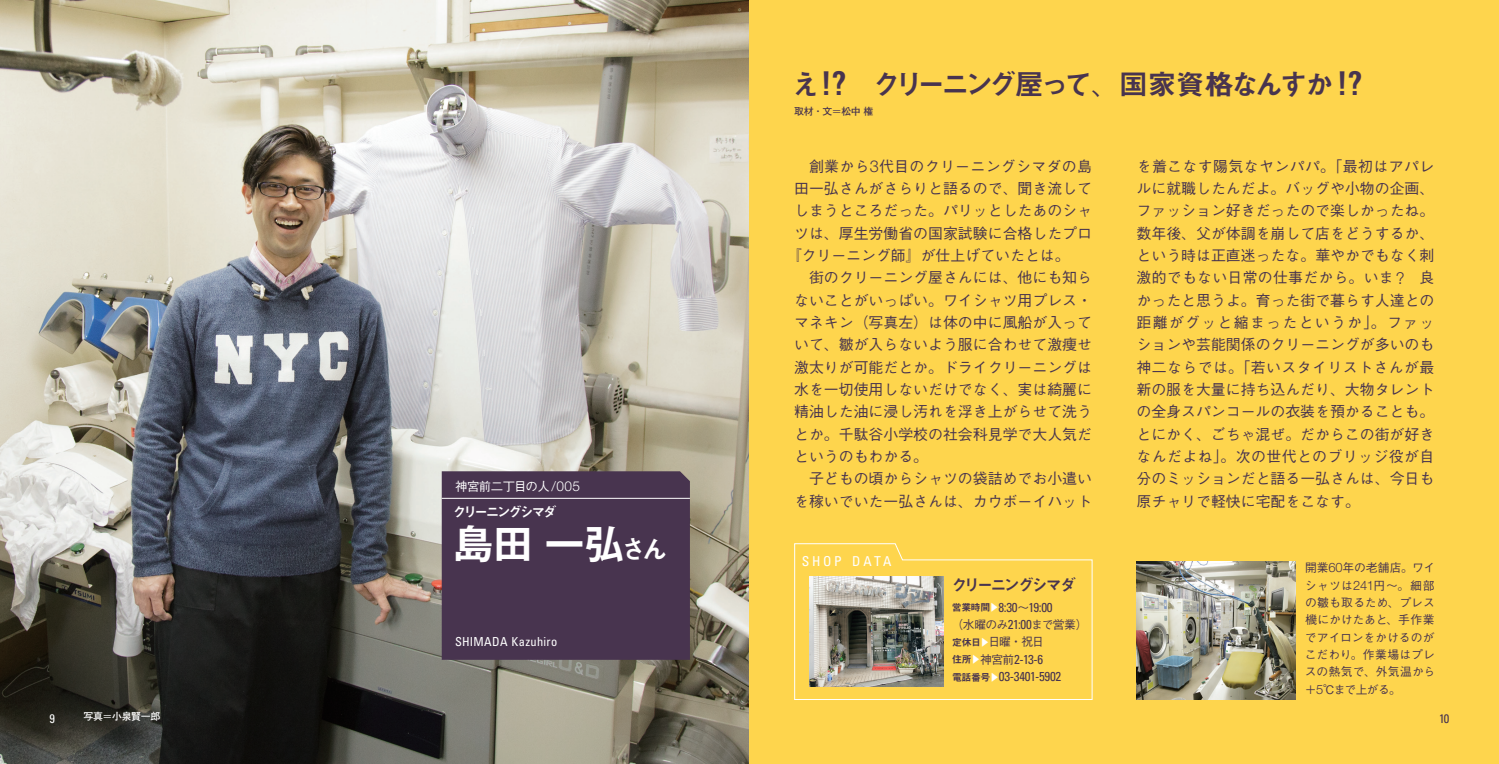
<style>
.page{position:relative;width:1499px;height:764px;background:#fff}
.page>*{position:absolute;margin:0;border:0;box-sizing:border-box;transform-origin:0 0}
.t1{font:700 39.73px "Gothic MB101 Pro De";color:#fff}
.t2{font:28.53px "Midashi Go Pro MB31";letter-spacing:-.13em;color:#48344f}
.t3{font:16.1px "Midashi Go Pro MB31";letter-spacing:-.15em;color:#48344f}
.t4{font:500 14.88px/22.4px "Gothic BBB Pro";color:#48344f;text-align:justify}
.t5{font:500 14.88px "Gothic BBB Pro";letter-spacing:.025em;color:#48344f}
.t6{font:13.65px "Midashi Go Pro MB31";letter-spacing:-.17em;color:#fff}
.t7{font:condensed 13.65px "Univers";letter-spacing:.195em;color:#fff}
.t8{font:condensed 12.95px/17.3px "Univers";letter-spacing:-.02em;color:#48344f}
.t9{font:condensed 12.42px "Univers";letter-spacing:.025em;color:#fff}
.t10{font:500 12.42px "Gothic BBB Pro";letter-spacing:-.05em;color:#fff}
.t11{font:condensed 12.42px "Univers";color:#48344f}
.t12{font:500 11.72px/17.3px "Gothic BBB Pro";letter-spacing:-.005em;color:#48344f;text-align:justify}
.t13{font:500 11.72px/17.3px "Gothic BBB Pro";letter-spacing:-.055em;color:#48344f}
.t14{font:700 9.97px "Futo Go B101 Pro";color:#48344f}
.t15{font:700 9.97px "Futo Go B101 Pro";letter-spacing:-.03em;color:#fff}
.s1{font-family:"Helvetica Neue LT Pro";font-weight:300;font-size:13.65px}
.s2{font-family:"Midashi Go Pro MB31";font-weight:400;font-size:26.07px}
.s3{font-family:"Univers";font-weight:700;font-stretch:condensed;font-size:32.73px}
.s4{font-family:"Gothic BBB Pro";font-weight:500}
.s5{font-family:"Helvetica Neue LT Pro";font-weight:300;font-size:16.45px}
.s6{font-family:"Midashi Go Pro MB31";font-stretch:normal;font-size:9.97px}
.s7{font-family:"Midashi Go Pro MB31";font-stretch:normal;font-size:9.97px;color:#fff}
.s8{font-family:"Gothic BBB Pro";font-weight:500;font-stretch:normal;font-size:11.72px}
.s9{font-family:"Univers";font-weight:400;font-stretch:condensed;font-size:12.95px}
.s10{font-family:"Midashi Go Pro MB31";font-weight:400;font-size:9.97px}
.s11{font-family:"Midashi Go Pro MB31";font-weight:400;font-size:9.97px;color:#fff}
.s12{font-family:"Helvetica Neue LT Pro";font-weight:300;font-size:12.95px}
</style>
<div class="page">
<img style="left:0;top:0;width:749px;height:764px">
<div style="left:749px;top:0;width:749px;height:764px;background:#fed54d"></div>
<svg style="left:794px;top:543px;width:298px;height:157px"></svg>
<img style="left:809px;top:577px;width:134px;height:109px">
<div style="left:441px;top:471px;width:249px;height:189px;background:#48344f"></div>
<hr style="left:441px;top:498px;width:249px;height:1px;background:#fff">
<img style="left:1136px;top:562px;width:159px;height:137px">
<p class="t10" style="left:455px;top:476px;width:126px">神宮前二丁目の人 <span class="s1">/005</span></p>
<p class="t6" style="left:453px;top:501px;width:105px">クリーニングシマダ</p>
<h1 class="t1" style="left:453px;top:511px;width:216px">島田一弘<span class="s2">さん</span></h1>
<p class="t9" style="left:455px;top:633px;width:104px">SHIMADA Kazuhiro</p>
<h2 class="t2" style="left:791px;top:61px;width:572px">え<span class="s3">!?</span> クリーニング屋って<span class="s4">、</span>国家資格なんすか <span class="s3">!?</span></h2>
<p class="t14" style="left:794px;top:104px;width:81px">取材<span class="s4">・</span>文<span class="s4">＝</span>松中権</p>
<p class="t5" style="left:809px;top:154px;width:284px">創業から<span class="s5">3</span>代目のクリーニングシマダの島</p>
<p class="t4" style="left:794px;top:176px;width:299px">田一弘さんがさらりと語るので、聞き流して</p>
<p class="t4" style="left:794px;top:198px;width:299px">しまうところだった。パリッとしたあのシャ</p>
<p class="t4" style="left:794px;top:220px;width:299px">ツは、厚生労働省の国家試験に合格したプロ</p>
<p class="t4" style="left:786px;top:242px;width:284px">『クリーニング師』が仕上げていたとは。</p>
<p class="t4" style="left:809px;top:265px;width:284px">街のクリーニング屋さんには、他にも知ら</p>
<p class="t4" style="left:794px;top:287px;width:299px">ないことがいっぱい。ワイシャツ用プレス・</p>
<p class="t4" style="left:794px;top:309px;width:299px">マネキン（写真左）は体の中に風船が入って</p>
<p class="t4" style="left:794px;top:332px;width:299px">いて、皺が入らないよう服に合わせて激痩せ</p>
<p class="t4" style="left:794px;top:354px;width:299px">激太りが可能だとか。ドライクリーニングは</p>
<p class="t4" style="left:794px;top:376px;width:299px">水を一切使用しないだけでなく、実は綺麗に</p>
<p class="t4" style="left:794px;top:399px;width:299px">精油した油に浸し汚れを浮き上がらせて洗う</p>
<p class="t4" style="left:794px;top:421px;width:299px">とか。千駄谷小学校の社会科見学で大人気だ</p>
<p class="t4" style="left:794px;top:443px;width:135px">というのもわかる。</p>
<p class="t4" style="left:809px;top:466px;width:284px">子どもの頃からシャツの袋詰めでお小遣い</p>
<p class="t4" style="left:794px;top:488px;width:299px">を稼いでいた一弘さんは、カウボーイハット</p>
<p class="t7" style="left:801px;top:552px;width:91px">SHOP DATA</p>
<p class="t3" style="left:951px;top:572px;width:126px">クリーニングシマダ</p>
<p class="t8" style="left:951px;top:599px;width:102px"><span class="s6">営業時間</span><span class="s7">▶</span>8:30<span class="s8">～</span>19:00</p>
<p class="t13" style="left:951px;top:615px;width:137px">（水曜のみ<span class="s9">21:00</span>まで営業）<span class="s10">定休日</span><span class="s11">▶</span>日曜・祝日</p>
<p class="t8" style="left:951px;top:651px;width:111px"><span class="s6">住所</span><span class="s7">▶</span><span class="s8">神宮前</span>2-13-6<br><span class="s6">電話番号</span><span class="s7">▶</span>03-3401-5902</p>
<p class="t4" style="left:1136px;top:153px;width:299px">を着こなす陽気なヤンパパ。「最初はアパレルに就職したんだよ。バッグや小物の企画、ファッション好きだったので楽しかったね。数年後、父が体調を崩して店をどうするか、という時は正直迷ったな。華やかでもなく刺激的でもない日常の仕事だから。いま<span class="s5">?</span> 良かったと思うよ。育った街で暮らす人達との距離がグッと縮まったというか」。ファッションや芸能関係のクリーニングが多いのも神二ならでは。「若いスタイリストさんが最新の服を大量に持ち込んだり、大物タレントの全身スパンコールの衣装を預かることも。とにかく、ごちゃ混ぜ。だからこの街が好きなんだよね」。次の世代とのブリッジ役が自分のミッションだと語る一弘さんは、今日も原チャリで軽快に宅配をこなす。</p>
<p class="t12" style="left:1304px;top:558px;width:132px">開業<span class="s12">60</span>年の老舗店。ワイシャツは<span class="s12">241</span>円～。細部の皺も取るため、プレス機にかけたあと、手作業でアイロンをかけるのがこだわり。作業場はプレスの熱気で、外気温から＋<span class="s12">5</span>℃まで上がる。</p>
<p class="t9" style="left:49px;top:710px;width:7px">9</p>
<p class="t15" style="left:83px;top:708px;width:78px">写真<span class="s4">＝</span>小泉賢一郎</p>
<p class="t11" style="left:1438px;top:710px;width:12px">10</p>
</div>
